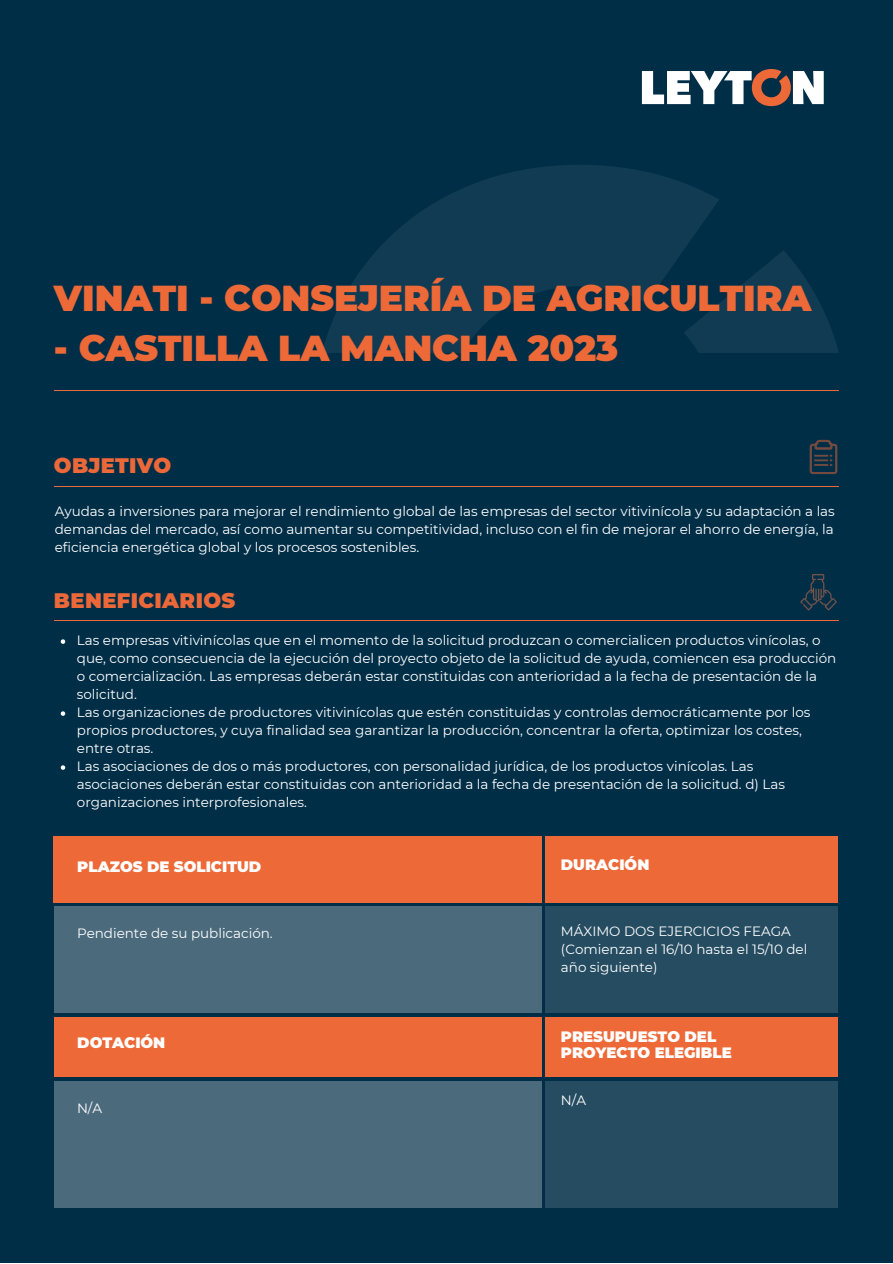
<style>
.page{position:relative;width:893px;height:1264px;background:#fff}
.page>*{position:absolute;margin:0;border:0;box-sizing:border-box;transform-origin:0 0}
.t1{font:900 36px "Montserrat";color:#ed6938}
.t2{font:900 21px "Montserrat";letter-spacing:.02em;color:#ec6839}
.t3{font:900 15px/15.8px "Montserrat";color:#fff}
.t4{font:13.5px/18px "Montserrat";color:#fff}
</style>
<div class="page">
<div style="left:0;top:0;width:892px;height:1262px;background:#002e47"></div>
<hr style="left:54px;top:389px;width:784px;height:1px;background:#ed6938">
<svg style="left:642px;top:69px;width:181px;height:37px"></svg>
<svg style="left:322px;top:165px;width:516px;height:188px;fill:#113b53"></svg>
<hr style="left:54px;top:485px;width:784px;height:1px;background:#ed6938">
<hr style="left:54px;top:620px;width:784px;height:1px;background:#ed6938">
<div style="left:545px;top:836px;width:292px;height:66px;background:#ed6938"></div>
<div style="left:54px;top:836px;width:488px;height:66px;background:#ed6938"></div>
<div style="left:545px;top:906px;width:292px;height:106px;background:#254c61"></div>
<div style="left:545px;top:1017px;width:292px;height:60px;background:#ed6938"></div>
<div style="left:545px;top:1081px;width:292px;height:127px;background:#254c61"></div>
<div style="left:54px;top:906px;width:488px;height:106px;background:#4b6b7d"></div>
<div style="left:54px;top:1017px;width:488px;height:60px;background:#ed6938"></div>
<div style="left:54px;top:1081px;width:488px;height:127px;background:#4b6b7d"></div>
<svg style="left:800px;top:574px;width:36px;height:36px"></svg>
<svg style="left:809px;top:440px;width:28px;height:34px"></svg>
<svg style="left:61px;top:639px;width:4px;height:5px"></svg>
<svg style="left:61px;top:711px;width:4px;height:4px"></svg>
<svg style="left:61px;top:765px;width:4px;height:4px"></svg>
<h1 class="t1" style="left:54px;top:276px;width:759px">VINATI - CONSEJERÍA DE AGRICULTIRA</h1>
<h1 class="t1" style="left:54px;top:326px;width:566px">- CASTILLA LA MANCHA 2023</h1>
<h2 class="t2" style="left:54px;top:452px;width:119px">OBJETIVO</h2>
<p class="t4" style="left:55px;top:502px;width:781px;text-align:justify">Ayudas a inversiones para mejorar el rendimiento global de las empresas del sector vitivinícola y su adaptación a las demandas del mercado, así como aumentar su competitividad, incluso con el fin de mejorar el ahorro de energía, la eficiencia energética global y los procesos sostenibles.</p>
<h2 class="t2" style="left:54px;top:587px;width:183px">BENEFICIARIOS</h2>
<p class="t4" style="left:77px;top:631px;width:761px">Las empresas vitivinícolas que en el momento de la solicitud produzcan o comercialicen productos vinícolas, o que, como consecuencia de la ejecución del proyecto objeto de la solicitud de ayuda, comiencen esa producción o comercialización. Las empresas deberán estar constituidas con anterioridad a la fecha de presentación de la solicitud.<br>Las organizaciones de productores vitivinícolas que estén constituidas y controlas democráticamente por los propios productores, y cuya finalidad sea garantizar la producción, concentrar la oferta, optimizar los costes, entre otras.<br>Las asociaciones de dos o más productores, con personalidad jurídica, de los productos vinícolas. Las asociaciones deberán estar constituidas con anterioridad a la fecha de presentación de la solicitud. d) Las organizaciones interprofesionales.</p>
<p class="t3" style="left:77px;top:858px;width:185px">PLAZOS DE SOLICITUD</p>
<p class="t3" style="left:561px;top:856px;width:90px">DURACIÓN</p>
<p class="t4" style="left:77px;top:924px;width:197px">Pendiente de su publicación.</p>
<p class="t4" style="left:561px;top:922px;width:248px">MÁXIMO DOS EJERCICIOS FEAGA (Comienzan el 16/10 hasta el 15/10 del año siguiente)</p>
<p class="t3" style="left:77px;top:1034px;width:89px">DOTACIÓN</p>
<p class="t4" style="left:77px;top:1098px;width:27px">N/A</p>
<p class="t3" style="left:561px;top:1029px;width:172px">PRESUPUESTO DEL<br>PROYECTO ELEGIBLE</p>
<p class="t4" style="left:561px;top:1091px;width:27px">N/A</p>
</div>
